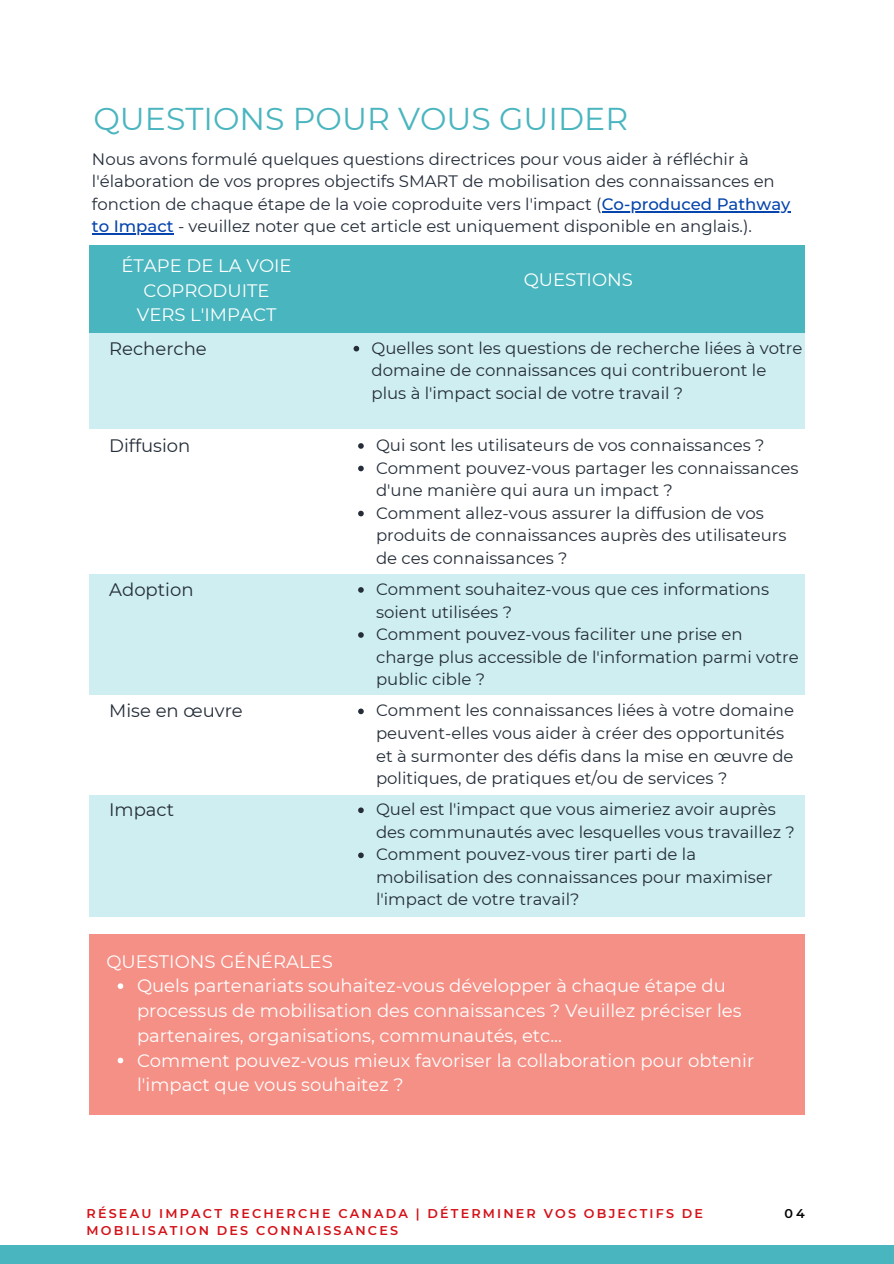
<style>
.page{position:relative;width:894px;height:1264px;background:#fff}
.page>*{position:absolute;margin:0;border:0;box-sizing:border-box;transform-origin:0 0}
.t1{font:31.5px "Montserrat";color:#4ab5bf}
.t2{font:18px/24.8px "Montserrat";color:#fff}
.t3{font:18px "Montserrat";color:#242d38}
.t4{font:16.5px/22.5px "Montserrat";color:#242d38}
.t5{font:16.5px/22.5px "Montserrat";color:#242d3a}
.t6{font:600 12.75px/17px "Montserrat";letter-spacing:.17em;color:#d41118}
.t7{font:600 12.75px "Montserrat";color:#000}
.s1{font-weight:500;color:#0645ad}
</style>
<div class="page">
<div style="left:89px;top:332px;width:715px;height:97px;background:#ceeef1"></div>
<svg style="left:353px;top:346px;width:6px;height:5px"></svg>
<div style="left:89px;top:245px;width:715px;height:88px;background:#49b5be"></div>
<svg style="left:358px;top:443px;width:5px;height:6px"></svg>
<svg style="left:358px;top:465px;width:5px;height:6px"></svg>
<svg style="left:358px;top:510px;width:5px;height:6px"></svg>
<div style="left:89px;top:574px;width:715px;height:121px;background:#ceeef1"></div>
<svg style="left:358px;top:587px;width:5px;height:5px"></svg>
<svg style="left:358px;top:632px;width:5px;height:6px"></svg>
<svg style="left:358px;top:708px;width:5px;height:6px"></svg>
<hr style="left:601px;top:211px;width:189px;height:1px;background:#0645ad">
<hr style="left:92px;top:233px;width:82px;height:2px;background:#0645ad">
<div style="left:89px;top:795px;width:715px;height:122px;background:#ceeef1"></div>
<svg style="left:358px;top:807px;width:5px;height:6px"></svg>
<svg style="left:358px;top:852px;width:5px;height:6px"></svg>
<div style="left:0;top:1244px;width:893px;height:19px;background:#49b5be"></div>
<div style="left:89px;top:934px;width:715px;height:180px;background:#f59086"></div>
<svg style="left:118px;top:983px;width:5px;height:5px"></svg>
<svg style="left:118px;top:1057px;width:5px;height:6px"></svg>
<p class="t1" style="left:93px;top:100px;width:536px">QUESTIONS POUR VOUS GUIDER</p>
<p class="t5" style="left:92px;top:148px;width:700px">Nous avons formulé quelques questions directrices pour vous aider à réfléchir à l'élaboration de vos propres objectifs SMART de mobilisation des connaissances en fonction de chaque étape de la voie coproduite vers l'impact (<span class="s1">Co-produced Pathway to Impact</span> - veuillez noter que cet article est uniquement disponible en anglais.).</p>
<p class="t2" style="left:121px;top:253px;width:172px;text-align:center">ÉTAPE DE LA VOIE<br>COPRODUITE<br>VERS L'IMPACT</p>
<p class="t2" style="left:523px;top:267px;width:111px">QUESTIONS</p>
<p class="t3" style="left:109px;top:337px;width:99px">Recherche</p>
<p class="t4" style="left:371px;top:336px;width:432px">Quelles sont les questions de recherche liées à votre domaine de connaissances qui contribueront le plus à l'impact social de votre travail ?</p>
<p class="t3" style="left:109px;top:434px;width:83px">Diffusion</p>
<p class="t4" style="left:376px;top:434px;width:390px">Qui sont les utilisateurs de vos connaissances ?</p>
<p class="t4" style="left:376px;top:456px;width:424px">Comment pouvez-vous partager les connaissances d'une manière qui aura un impact ?</p>
<p class="t4" style="left:376px;top:501px;width:412px">Comment allez-vous assurer la diffusion de vos produits de connaissances auprès des utilisateurs de ces connaissances ?</p>
<p class="t3" style="left:109px;top:578px;width:86px">Adoption</p>
<p class="t4" style="left:376px;top:578px;width:394px">Comment souhaitez-vous que ces informations soient utilisées ?</p>
<p class="t4" style="left:376px;top:623px;width:424px">Comment pouvez-vous faciliter une prise en charge plus accessible de l'information parmi votre public cible ?</p>
<p class="t3" style="left:109px;top:700px;width:135px">Mise en œuvre</p>
<p class="t4" style="left:376px;top:699px;width:419px">Comment les connaissances liées à votre domaine peuvent-elles vous aider à créer des opportunités et à surmonter des défis dans la mise en œuvre de politiques, de pratiques et/ou de services ?</p>
<p class="t3" style="left:109px;top:799px;width:66px">Impact</p>
<p class="t4" style="left:376px;top:798px;width:420px">Quel est l'impact que vous aimeriez avoir auprès des communautés avec lesquelles vous travaillez ?</p>
<p class="t4" style="left:376px;top:843px;width:398px">Comment pouvez-vous tirer parti de la mobilisation des connaissances pour maximiser l'impact de votre travail?</p>
<p class="t2" style="left:106px;top:948px;width:228px">QUESTIONS GÉNÉRALES</p>
<p class="t2" style="left:137px;top:973px;width:606px">Quels partenariats souhaitez-vous développer à chaque étape du processus de mobilisation des connaissances ? Veuillez préciser les partenaires, organisations, communautés, etc...</p>
<p class="t2" style="left:137px;top:1047px;width:618px">Comment pouvez-vous mieux favoriser la collaboration pour obtenir l'impact que vous souhaitez ?</p>
<p class="t6" style="left:87px;top:1205px;width:617px">RÉSEAU IMPACT RECHERCHE CANADA | DÉTERMINER VOS OBJECTIFS DE<br>MOBILISATION DES CONNAISSANCES</p>
<p class="t7" style="left:784px;top:1205px;width:22px">04</p>
</div>
